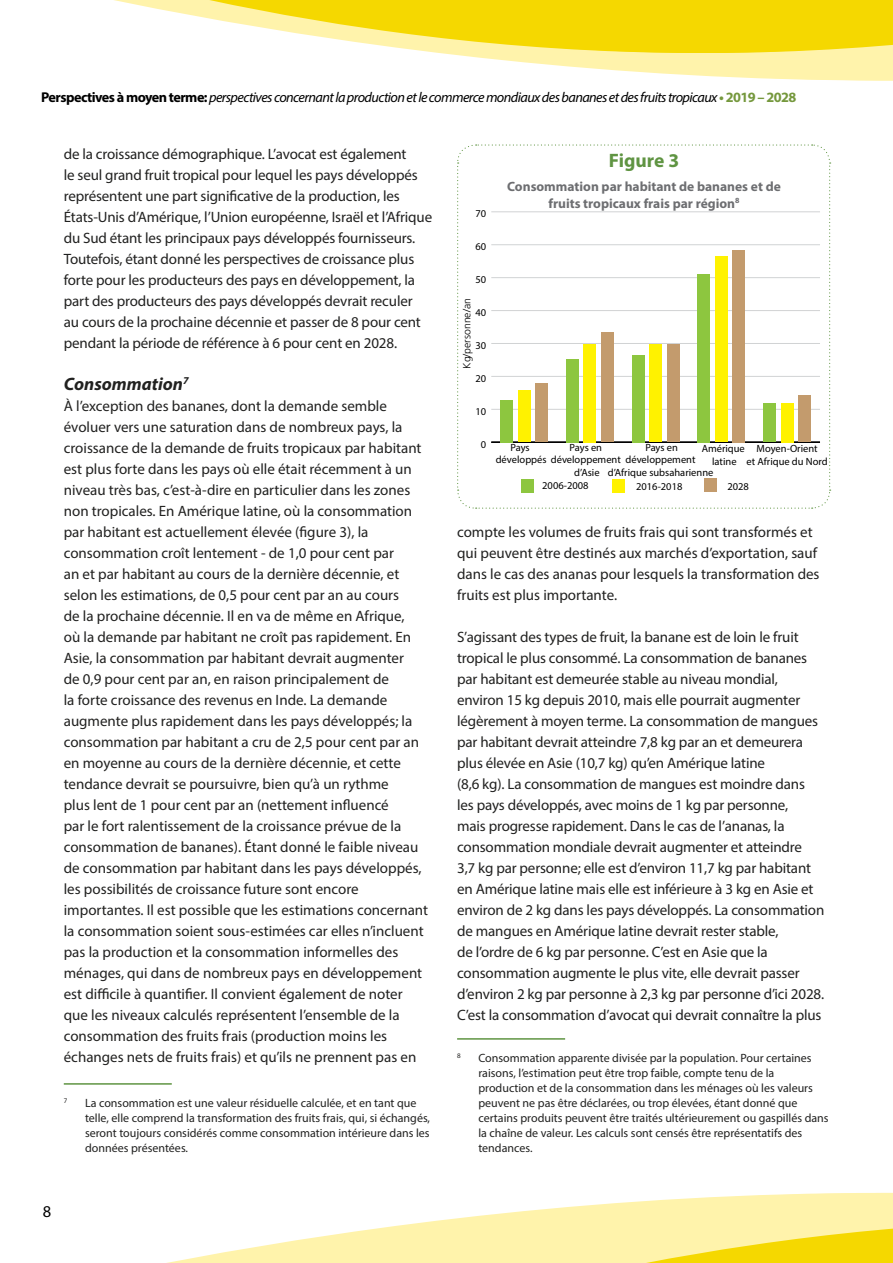
<style>
.page{position:relative;width:893px;height:1263px;background:#fff}
.page>*{position:absolute;margin:0;border:0;box-sizing:border-box;transform-origin:0 0}
.t1{font:700 19.5px "Myriad Pro";color:#5f9442}
.t2{font:italic 700 18px "Myriad Pro";color:#212120}
.t3{font:16.5px "Myriad Pro";color:#000}
.t4{font:15px/21px "Myriad Pro";letter-spacing:-.005em;color:#212120}
.t5{font:italic 14.25px "Myriad Pro";letter-spacing:-.04em;color:#000}
.t6{font:700 13.5px/16.2px "Myriad Pro";color:#6d6e71;text-align:center}
.t7{font:12px/15px "Myriad Pro";color:#212120}
.t8{font:10.5px/12.6px "Myriad Pro";color:#000;text-align:center}
.t9{font:300 10.5px "Frutiger LT Std";color:#000}
.t10{font:7.05px "Myriad Pro";color:#212120}
.s1{font-weight:700;font-style:normal}
.s2{font-weight:700;font-style:normal;color:#75983d}
</style>
<div class="page">
<svg style="left:440px;top:53px;width:453px;height:28px;fill:#fff3ab"></svg>
<svg style="left:114px;top:0;width:779px;height:53px;fill:#f5d800"></svg>
<svg style="left:167px;top:1193px;width:726px;height:70px"></svg>
<svg style="left:393px;top:1220px;width:500px;height:43px;background:#fced86"></svg>
<hr style="left:64px;top:1083px;width:108px;height:2px;background:#5f9442">
<hr style="left:457px;top:1038px;width:108px;height:2px;background:#5f9442">
<svg style="left:457px;top:144px;width:374px;height:365px"></svg>
<hr style="left:491px;top:441px;width:329px;height:2px;background:#000">
<hr style="left:491px;top:409px;width:329px;height:1px;background:#d1d3d4">
<hr style="left:491px;top:376px;width:329px;height:1px;background:#d1d3d4">
<hr style="left:491px;top:343px;width:329px;height:1px;background:#d1d3d4">
<hr style="left:491px;top:310px;width:329px;height:1px;background:#d1d3d4">
<hr style="left:491px;top:277px;width:329px;height:1px;background:#d1d3d4">
<hr style="left:491px;top:244px;width:329px;height:1px;background:#d1d3d4">
<hr style="left:491px;top:212px;width:329px;height:1px;background:#d1d3d4">
<div style="left:704px;top:479px;width:13px;height:13px;background:#c39b6d"></div>
<div style="left:535px;top:383px;width:13px;height:59px;background:#c39b6d"></div>
<div style="left:601px;top:332px;width:13px;height:110px;background:#c39b6d"></div>
<div style="left:667px;top:344px;width:13px;height:98px;background:#c39b6d"></div>
<div style="left:732px;top:250px;width:13px;height:192px;background:#c39b6d"></div>
<div style="left:798px;top:396px;width:13px;height:46px;background:#c39b6d"></div>
<div style="left:612px;top:479px;width:12px;height:13px;background:#fff200"></div>
<div style="left:518px;top:391px;width:13px;height:51px;background:#fff200"></div>
<div style="left:583px;top:344px;width:13px;height:98px;background:#fff200"></div>
<div style="left:649px;top:344px;width:13px;height:98px;background:#fff200"></div>
<div style="left:715px;top:257px;width:13px;height:185px;background:#fff200"></div>
<div style="left:781px;top:403px;width:12px;height:39px;background:#fff200"></div>
<div style="left:521px;top:479px;width:13px;height:14px;background:#8dc63f"></div>
<div style="left:500px;top:400px;width:13px;height:42px;background:#8dc63f"></div>
<div style="left:566px;top:359px;width:13px;height:83px;background:#8dc63f"></div>
<div style="left:632px;top:355px;width:12px;height:87px;background:#8dc63f"></div>
<div style="left:697px;top:274px;width:13px;height:168px;background:#8dc63f"></div>
<div style="left:763px;top:403px;width:13px;height:39px;background:#8dc63f"></div>
<p class="t5" style="left:41px;top:88px;width:756px"><span class="s1">Perspectives à moyen terme:</span> perspectives concernant la production et le commerce mondiaux des bananes et des fruits tropicaux <span class="s2">• 2019 – 2028</span></p>
<p class="t4" style="left:64px;top:143px;width:370px">de la croissance démographique. L’avocat est également<br>le seul grand fruit tropical pour lequel les pays développés représentent une part significative de la production, les États-Unis d’Amérique, l’Union européenne, Israël et l’Afrique du Sud étant les principaux pays développés fournisseurs.<br>Toutefois, étant donné les perspectives de croissance plus forte pour les producteurs des pays en développement, la part des producteurs des pays développés devrait reculer<br>au cours de la prochaine décennie et passer de 8 pour cent pendant la période de référence à 6 pour cent en 2028.</p>
<p class="t2" style="left:64px;top:372px;width:126px">Consommation<sup>7</sup></p>
<p class="t4" style="left:64px;top:395px;width:366px">À l’exception des bananes, dont la demande semble évoluer vers une saturation dans de nombreux pays, la croissance de la demande de fruits tropicaux par habitant est plus forte dans les pays où elle était récemment à un niveau très bas, c’est-à-dire en particulier dans les zones non tropicales. En Amérique latine, où la consommation par habitant est actuellement élevée (figure 3), la consommation croît lentement - de 1,0 pour cent par<br>an et par habitant au cours de la dernière décennie, et selon les estimations, de 0,5 pour cent par an au cours<br>de la prochaine décennie. Il en va de même en Afrique,<br>où la demande par habitant ne croît pas rapidement. En Asie, la consommation par habitant devrait augmenter<br>de 0,9 pour cent par an, en raison principalement de<br>la forte croissance des revenus en Inde. La demande augmente plus rapidement dans les pays développés; la consommation par habitant a cru de 2,5 pour cent par an en moyenne au cours de la dernière décennie, et cette tendance devrait se poursuivre, bien qu’à un rythme<br>plus lent de 1 pour cent par an (nettement influencé<br>par le fort ralentissement de la croissance prévue de la consommation de bananes). Étant donné le faible niveau de consommation par habitant dans les pays développés, les possibilités de croissance future sont encore importantes. Il est possible que les estimations concernant la consommation soient sous-estimées car elles n’incluent pas la production et la consommation informelles des ménages, qui dans de nombreux pays en développement est difficile à quantifier. Il convient également de noter que les niveaux calculés représentent l’ensemble de la consommation des fruits frais (production moins les échanges nets de fruits frais) et qu’ils ne prennent pas en</p>
<p class="t10" style="left:64px;top:1097px;width:5px">7</p>
<p class="t7" style="left:85px;top:1096px;width:347px">La consommation est une valeur résiduelle calculée, et en tant que telle, elle comprend la transformation des fruits frais, qui, si échangés, seront toujours considérés comme consommation intérieure dans les données présentées.</p>
<p class="t3" style="left:43px;top:1201px;width:10px">8</p>
<p class="t8" style="left:475px;top:207px;width:12px">70</p>
<p class="t8" style="left:475px;top:240px;width:12px">60</p>
<p class="t8" style="left:475px;top:273px;width:12px">50</p>
<p class="t9" style="left:461px;top:369px;width:72px;rotate:-90deg">Kg/personne/an</p>
<p class="t8" style="left:475px;top:306px;width:12px">40</p>
<p class="t8" style="left:475px;top:339px;width:12px">30</p>
<p class="t8" style="left:475px;top:372px;width:12px">20</p>
<p class="t8" style="left:475px;top:405px;width:12px">10</p>
<p class="t8" style="left:481px;top:438px;width:7px">0</p>
<h1 class="t1" style="left:609px;top:147px;width:72px">Figure 3</h1>
<p class="t6" style="left:507px;top:178px;width:275px">Consommation par habitant de bananes et de fruits tropicaux frais par région<sup>8</sup></p>
<p class="t8" style="left:645px;top:441px;width:34px">Pays en</p>
<p class="t8" style="left:496px;top:453px;width:201px">développés développement développement</p>
<p class="t8" style="left:608px;top:466px;width:107px">d’Afrique subsaharienne</p>
<p class="t8" style="left:510px;top:441px;width:21px">Pays</p>
<p class="t8" style="left:569px;top:441px;width:34px">Pays en</p>
<p class="t8" style="left:574px;top:466px;width:27px">d’Asie</p>
<p class="t8" style="left:702px;top:442px;width:45px">Amérique latine</p>
<p class="t8" style="left:746px;top:442px;width:83px">Moyen-Orient<br>et Afrique du Nord</p>
<p class="t8" style="left:542px;top:479px;width:48px">2006-2008</p>
<p class="t8" style="left:636px;top:480px;width:48px">2016-2018</p>
<p class="t8" style="left:727px;top:480px;width:23px">2028</p>
<p class="t4" style="left:457px;top:521px;width:364px">compte les volumes de fruits frais qui sont transformés et qui peuvent être destinés aux marchés d’exportation, sauf dans le cas des ananas pour lesquels la transformation des fruits est plus importante.<sup>8</sup></p>
<p class="t4" style="left:457px;top:626px;width:369px">S’agissant des types de fruit, la banane est de loin le fruit tropical le plus consommé. La consommation de bananes par habitant est demeurée stable au niveau mondial, environ 15 kg depuis 2010, mais elle pourrait augmenter légèrement à moyen terme. La consommation de mangues par habitant devrait atteindre 7,8 kg par an et demeurera plus élevée en Asie (10,7 kg) qu’en Amérique latine<br>(8,6 kg). La consommation de mangues est moindre dans les pays développés, avec moins de 1 kg par personne,<br>mais progresse rapidement. Dans le cas de l’ananas, la consommation mondiale devrait augmenter et atteindre<br>3,7 kg par personne; elle est d’environ 11,7 kg par habitant en Amérique latine mais elle est inférieure à 3 kg en Asie et environ de 2 kg dans les pays développés. La consommation de mangues en Amérique latine devrait rester stable,<br>de l’ordre de 6 kg par personne. C’est en Asie que la consommation augmente le plus vite, elle devrait passer d’environ 2 kg par personne à 2,3 kg par personne d’ici 2028.<br>C’est la consommation d’avocat qui devrait connaître la plus</p>
<p class="t10" style="left:457px;top:1052px;width:5px">8</p>
<p class="t7" style="left:478px;top:1051px;width:352px">Consommation apparente divisée par la population. Pour certaines raisons, l’estimation peut être trop faible, compte tenu de la production et de la consommation dans les ménages où les valeurs peuvent ne pas être déclarées, ou trop élevées, étant donné que certains produits peuvent être traités ultérieurement ou gaspillés dans la chaîne de valeur. Les calculs sont censés être représentatifs des tendances.</p>
</div>
